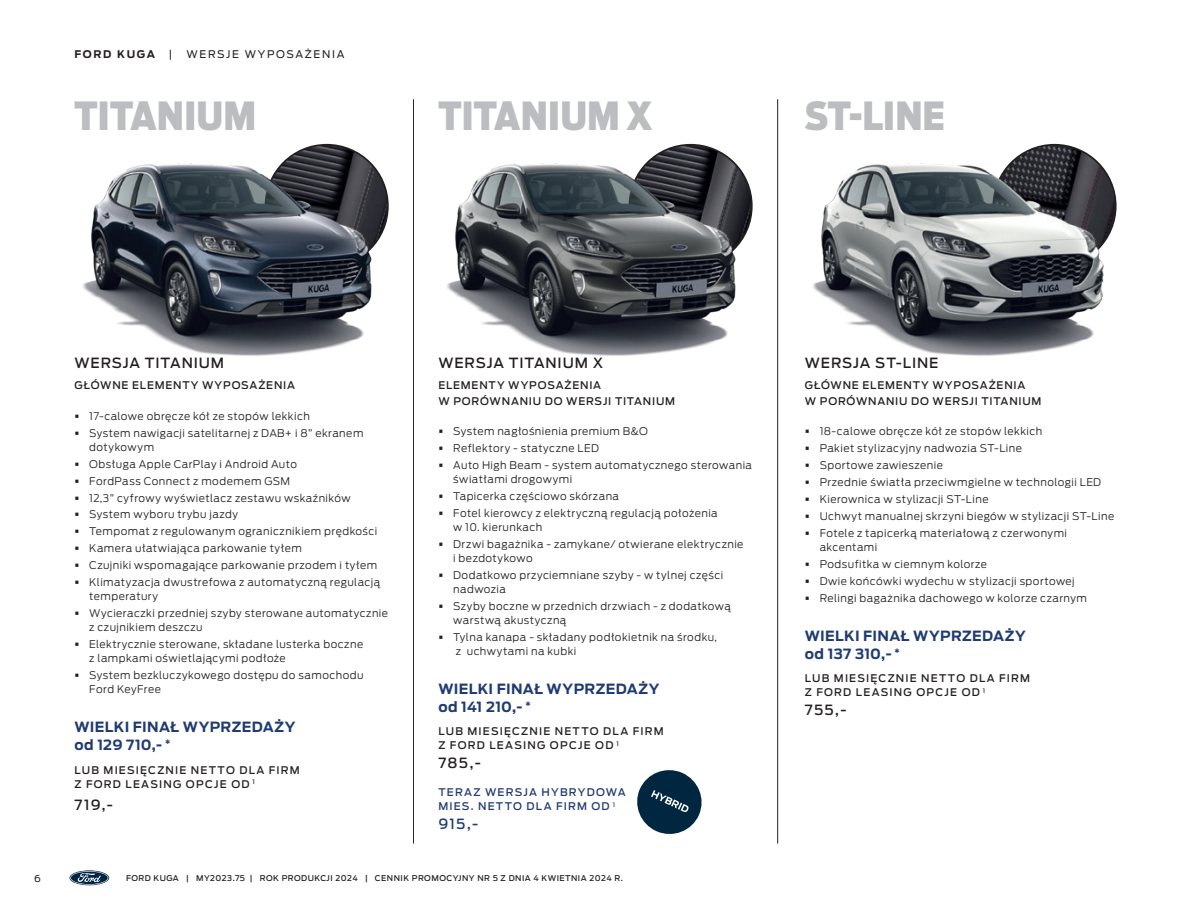
<style>
.page{position:relative;width:1191px;height:918px;background:#fff}
.page>*{position:absolute;margin:0;border:0;box-sizing:border-box;transform-origin:0 0}
.t1{font:900 38.5px "Ford Antenna Cond";color:#bcbdc0}
.t2{font:700 14px/17.5px "Ford Antenna";letter-spacing:.025em;color:#1f3b71}
.t3{font:500 14px "Ford Antenna";letter-spacing:.065em;color:#231f20}
.t4{font:500 14px "Ford Antenna";color:#1f3b71}
.t5{font:300 10.5px/14px "Ford Antenna";letter-spacing:.04em;color:#231f20}
.t6{font:500 10.5px/14px "Ford Antenna";letter-spacing:.105em;color:#231f20}
.t7{font:500 10.5px/15.8px "Ford Antenna";letter-spacing:.075em;color:#231f20}
.t8{font:500 10.5px/14px "Ford Antenna";letter-spacing:.115em;color:#1f3b71}
.t9{font:10.5px "Ford Antenna";letter-spacing:.16em;color:#231f20}
.t10{font:700 10.5px "Ford Antenna";letter-spacing:.15em;color:#231f20}
.t11{font:9.62px "Ford Antenna";color:#231f20}
.t12{font:500 7.88px "Ford Antenna";letter-spacing:.06em;color:#231f20}
.s1{font-weight:900;font-size:12.25px}
</style>
<div class="page">
<svg style="left:69px;top:870px;width:40px;height:15px"></svg>
<svg style="left:70px;top:871px;width:38px;height:13px"></svg>
<img style="left:265px;top:145px;width:123px;height:122px;border-radius:61px">
<img style="left:83px;top:154px;width:306px;height:202px">
<img style="left:629px;top:145px;width:122px;height:122px;border-radius:61px">
<img style="left:447px;top:154px;width:305px;height:202px">
<hr style="left:413px;top:99px;width:1px;height:744px;background:#231f20">
<hr style="left:777px;top:99px;width:1px;height:744px;background:#231f20">
<img style="left:993px;top:145px;width:122px;height:122px;border-radius:61px">
<img style="left:813px;top:154px;width:304px;height:202px">
<svg style="left:637px;top:770px;width:65px;height:64px"></svg>
<p class="t10" style="left:74px;top:45px;width:82px">FORD KUGA</p>
<p class="t9" style="left:169px;top:45px;width:5px">|</p>
<p class="t9" style="left:186px;top:45px;width:159px">WERSJE WYPOSAŻENIA</p>
<h1 class="t1" style="left:74px;top:80px;width:183px">TITANIUM</h1>
<h1 class="t1" style="left:438px;top:80px;width:216px">TITANIUM X</h1>
<h1 class="t1" style="left:804px;top:80px;width:142px">ST-LINE</h1>
<h2 class="t3" style="left:74px;top:351px;width:151px">WERSJA TITANIUM</h2>
<p class="t7" style="left:74px;top:376px;width:222px">GŁÓWNE ELEMENTY WYPOSAŻENIA</p>
<p class="t5" style="left:74px;top:407px;width:237px"><span class="s1">•</span> 17-calowe obręcze kół ze stopów lekkich</p>
<p class="t5" style="left:89px;top:424px;width:276px;text-indent:-15px"><span class="s1">•</span> System nawigacji satelitarnej z DAB+ i 8” ekranem dotykowym</p>
<p class="t5" style="left:74px;top:455px;width:224px"><span class="s1">•</span> Obsługa Apple CarPlay i Android Auto</p>
<p class="t5" style="left:74px;top:472px;width:217px"><span class="s1">•</span> FordPass Connect z modemem GSM</p>
<p class="t5" style="left:74px;top:489px;width:278px"><span class="s1">•</span> 12,3” cyfrowy wyświetlacz zestawu wskaźników</p>
<p class="t5" style="left:74px;top:506px;width:165px"><span class="s1">•</span> System wyboru trybu jazdy</p>
<p class="t5" style="left:74px;top:523px;width:304px"><span class="s1">•</span> Tempomat z regulowanym ogranicznikiem prędkości</p>
<p class="t5" style="left:74px;top:540px;width:229px"><span class="s1">•</span> Kamera ułatwiająca parkowanie tyłem</p>
<p class="t5" style="left:74px;top:557px;width:304px"><span class="s1">•</span> Czujniki wspomagające parkowanie przodem i tyłem</p>
<p class="t5" style="left:89px;top:574px;width:292px;text-indent:-15px"><span class="s1">•</span> Klimatyzacja dwustrefowa z automatyczną regulacją temperatury</p>
<p class="t5" style="left:89px;top:605px;width:300px;text-indent:-15px"><span class="s1">•</span> Wycieraczki przedniej szyby sterowane automatycznie z czujnikiem deszczu</p>
<p class="t5" style="left:89px;top:636px;width:275px;text-indent:-15px"><span class="s1">•</span> Elektrycznie sterowane, składane lusterka boczne z lampkami oświetlającymi podłoże</p>
<p class="t5" style="left:89px;top:667px;width:276px;text-indent:-15px"><span class="s1">•</span> System bezkluczykowego dostępu do samochodu<br>Ford KeyFree</p>
<h2 class="t2" style="left:74px;top:717px;width:223px">WIELKI FINAŁ WYPRZEDAŻY od 129 710,- <sup>*</sup></h2>
<p class="t6" style="left:74px;top:761px;width:227px">LUB MIESIĘCZNIE NETTO DLA FIRM<br>Z FORD LEASING OPCJE OD <sup>1</sup></p>
<h2 class="t3" style="left:74px;top:793px;width:40px">719,-</h2>
<h2 class="t3" style="left:438px;top:351px;width:166px">WERSJA TITANIUM X</h2>
<p class="t7" style="left:438px;top:376px;width:238px">ELEMENTY WYPOSAŻENIA<br>W PORÓWNANIU DO WERSJI TITANIUM</p>
<p class="t5" style="left:438px;top:423px;width:211px"><span class="s1">•</span> System nagłośnienia premium B&amp;O</p>
<p class="t5" style="left:438px;top:440px;width:162px"><span class="s1">•</span> Reflektory - statyczne LED</p>
<p class="t5" style="left:453px;top:457px;width:300px;text-indent:-15px"><span class="s1">•</span> Auto High Beam - system automatycznego sterowania światłami drogowymi</p>
<p class="t5" style="left:438px;top:488px;width:182px"><span class="s1">•</span> Tapicerka częściowo skórzana</p>
<p class="t5" style="left:453px;top:505px;width:266px;text-indent:-15px"><span class="s1">•</span> Fotel kierowcy z elektryczną regulacją położenia w 10. kierunkach</p>
<p class="t5" style="left:453px;top:536px;width:292px;text-indent:-15px"><span class="s1">•</span> Drzwi bagażnika - zamykane/ otwierane elektrycznie i bezdotykowo</p>
<p class="t5" style="left:453px;top:567px;width:271px;text-indent:-15px"><span class="s1">•</span> Dodatkowo przyciemniane szyby - w tylnej części nadwozia</p>
<p class="t5" style="left:453px;top:598px;width:279px;text-indent:-15px"><span class="s1">•</span> Szyby boczne w przednich drzwiach - z dodatkową warstwą akustyczną</p>
<p class="t5" style="left:456px;top:629px;width:263px;text-indent:-18px"><span class="s1">•</span> Tylna kanapa - składany podłokietnik na środku, z uchwytami na kubki</p>
<h2 class="t2" style="left:438px;top:679px;width:223px">WIELKI FINAŁ WYPRZEDAŻY od 141 210,- <sup>*</sup></h2>
<p class="t6" style="left:438px;top:723px;width:227px">LUB MIESIĘCZNIE NETTO DLA FIRM<br>Z FORD LEASING OPCJE OD <sup>1</sup></p>
<h2 class="t3" style="left:438px;top:751px;width:44px">785,-</h2>
<p class="t8" style="left:438px;top:784px;width:189px">TERAZ WERSJA HYBRYDOWA<br>MIES. NETTO DLA FIRM OD <sup>1</sup></p>
<h2 class="t4" style="left:438px;top:812px;width:41px">915,-</h2>
<p class="t11" style="left:34px;top:870px;width:8px">6</p>
<p class="t12" style="left:126px;top:871px;width:498px">FORD KUGA | MY2023.75 | ROK PRODUKCJI 2024 | CENNIK PROMOCYJNY NR 5 Z DNIA 4 KWIETNIA 2024 R.</p>
<h2 class="t3" style="left:804px;top:351px;width:135px">WERSJA ST-LINE</h2>
<p class="t7" style="left:804px;top:376px;width:238px">GŁÓWNE ELEMENTY WYPOSAŻENIA<br>W PORÓWNANIU DO WERSJI TITANIUM</p>
<p class="t5" style="left:804px;top:423px;width:239px"><span class="s1">•</span> 18-calowe obręcze kół ze stopów lekkich</p>
<p class="t5" style="left:804px;top:440px;width:219px"><span class="s1">•</span> Pakiet stylizacyjny nadwozia ST-Line</p>
<p class="t5" style="left:804px;top:457px;width:140px"><span class="s1">•</span> Sportowe zawieszenie</p>
<p class="t5" style="left:804px;top:474px;width:298px"><span class="s1">•</span> Przednie światła przeciwmgielne w technologii LED</p>
<p class="t5" style="left:804px;top:491px;width:185px"><span class="s1">•</span> Kierownica w stylizacji ST-Line</p>
<p class="t5" style="left:804px;top:508px;width:311px"><span class="s1">•</span> Uchwyt manualnej skrzyni biegów w stylizacji ST-Line</p>
<p class="t5" style="left:819px;top:525px;width:249px;text-indent:-15px"><span class="s1">•</span> Fotele z tapicerką materiałową z czerwonymi akcentami</p>
<p class="t5" style="left:804px;top:556px;width:184px"><span class="s1">•</span> Podsufitka w ciemnym kolorze</p>
<p class="t5" style="left:804px;top:573px;width:271px"><span class="s1">•</span> Dwie końcówki wydechu w stylizacji sportowej</p>
<p class="t5" style="left:804px;top:590px;width:284px"><span class="s1">•</span> Relingi bagażnika dachowego w kolorze czarnym</p>
<h2 class="t2" style="left:804px;top:626px;width:223px">WIELKI FINAŁ WYPRZEDAŻY od 137 310,- <sup>*</sup></h2>
<p class="t6" style="left:804px;top:670px;width:227px">LUB MIESIĘCZNIE NETTO DLA FIRM<br>Z FORD LEASING OPCJE OD <sup>1</sup></p>
<h2 class="t3" style="left:804px;top:698px;width:43px">755,-</h2>
</div>
